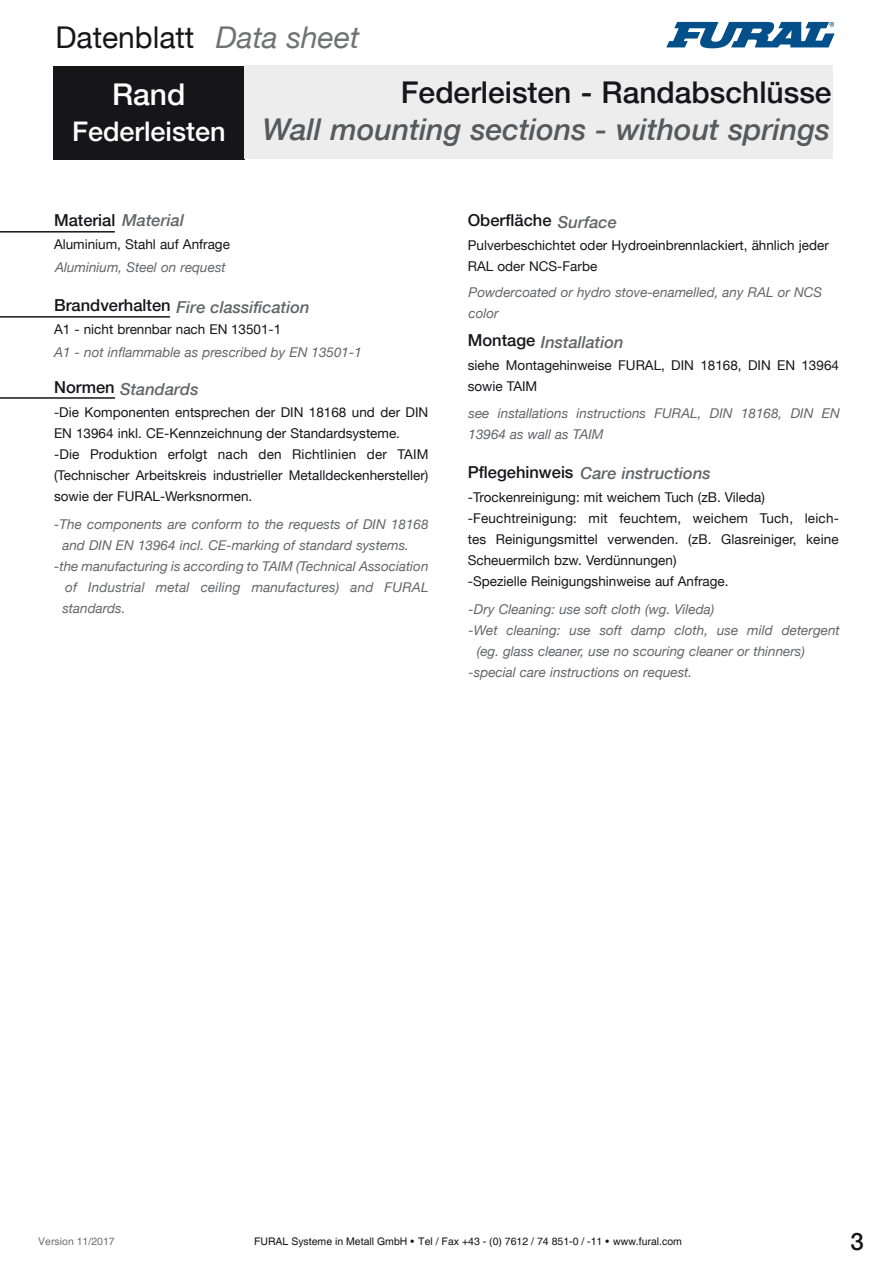
<style>
.page{position:relative;width:893px;height:1263px;background:#fff}
.page>*{position:absolute;margin:0;border:0;box-sizing:border-box;transform-origin:0 0}
.t1{font:italic 500 30px "Helvetica Neue LT";color:#58595b}
.t2{font:500 30px "Helvetica Neue LT";color:#161619}
.t3{font:30px "Helvetica Neue LT";color:#161619}
.t4{font:italic 30px "Helvetica Neue LT";color:#707173}
.t5{font:500 30px "Helvetica Neue LT";color:#fff}
.t6{font:500 27px "Helvetica Neue LT";color:#fff}
.t7{font:500 24px "Helvetica Neue LT";color:#161619}
.t8{font:italic 500 16.5px "Helvetica Neue LT";color:#646567}
.t9{font:500 16.5px "Helvetica Neue LT";color:#161619}
.t10{font:13.5px/21px "Helvetica Neue LT";color:#161619}
.t11{font:italic 13.5px/21px "Helvetica Neue LT";color:#646567}
.t12{font:10.5px "Helvetica";color:#161619}
.t13{font:10.5px "Helvetica";color:#707173}
.s1{font-style:italic;color:#646567}
.s2{font-style:normal;color:#161619}
</style>
<div class="page">
<div style="left:53px;top:66px;width:191px;height:93px;background:#161619"></div>
<svg style="left:666px;top:22px;width:169px;height:26px"></svg>
<div style="left:244px;top:66px;width:589px;height:93px;background:#ededed"></div>
<hr style="left:0;top:231px;width:115px;height:2px;background:#161619">
<hr style="left:0;top:316px;width:170px;height:2px;background:#161619">
<hr style="left:0;top:397px;width:115px;height:2px;background:#161619">
<h1 class="t3" style="left:55px;top:26px;width:140px">Datenblatt</h1>
<h1 class="t4" style="left:216px;top:27px;width:145px">Data sheet</h1>
<h1 class="t5" style="left:112px;top:77px;width:75px">Rand</h1>
<h2 class="t6" style="left:72px;top:116px;width:155px">Federleisten</h2>
<p class="t9" style="left:54px;top:210px;width:131px">Material <span class="s1">Material</span></p>
<p class="t10" style="left:54px;top:235px;width:177px">Aluminium, Stahl auf Anfrage</p>
<p class="t11" style="left:55px;top:258px;width:172px">Aluminium, Steel on request</p>
<h1 class="t2" style="left:401px;top:75px;width:432px">Federleisten - Randabschlüsse</h1>
<h1 class="t1" style="left:263px;top:111px;width:569px">Wall mounting sections - without springs</h1>
<p class="t9" style="left:468px;top:211px;width:85px">Oberfläche</p>
<p class="t10" style="left:468px;top:235px;width:363px">Pulverbeschichtet oder Hydroeinbrennlackiert, ähnlich jeder<br>RAL oder NCS-Farbe</p>
<p class="t8" style="left:558px;top:212px;width:60px">Surface</p>
<p class="t9" style="left:54px;top:295px;width:118px">Brandverhalten</p>
<p class="t10" style="left:54px;top:320px;width:229px">A1 - nicht brennbar nach EN 13501-1</p>
<p class="t8" style="left:176px;top:297px;width:135px">Fire classification</p>
<p class="t11" style="left:54px;top:343px;width:309px">A1 - not inflammable as prescribed by EN 13501-1</p>
<p class="t9" style="left:54px;top:378px;width:62px">Normen</p>
<p class="t10" style="left:54px;top:402px;width:376px">-Die Komponenten entsprechen der DIN 18168 und der DIN EN 13964 inkl. CE-Kennzeichnung der Standardsysteme. -Die Produktion erfolgt nach den Richtlinien der TAIM (Technischer Arbeitskreis industrieller Metalldeckenhersteller) sowie der FURAL-Werksnormen.</p>
<p class="t8" style="left:120px;top:380px;width:80px">Standards</p>
<p class="t11" style="left:54px;top:515px;width:376px">-The components are conform to the requests of DIN 18168</p>
<p class="t11" style="left:62px;top:536px;width:348px">and DIN EN 13964 incl. CE-marking of standard systems.</p>
<p class="t11" style="left:54px;top:557px;width:376px">-the manufacturing is according to TAIM (Technical Association</p>
<p class="t11" style="left:65px;top:578px;width:365px">of Industrial metal ceiling manufactures) and FURAL</p>
<p class="t11" style="left:62px;top:599px;width:65px">standards.</p>
<p class="t11" style="left:469px;top:283px;width:355px">Powdercoated or hydro stove-enamelled, any RAL or NCS color</p>
<p class="t9" style="left:468px;top:331px;width:69px">Montage</p>
<p class="t10" style="left:468px;top:355px;width:373px">siehe Montagehinweise FURAL, DIN 18168, DIN EN 13964 sowie TAIM</p>
<p class="t8" style="left:541px;top:332px;width:84px">Installation</p>
<p class="t11" style="left:469px;top:404px;width:373px">see installations instructions FURAL, DIN 18168, DIN EN<br>13964 as wall as TAIM</p>
<p class="t8" style="left:468px;top:463px;width:244px"><span class="s2">Pflegehinweis</span> Care instructions</p>
<p class="t10" style="left:468px;top:487px;width:373px">-Trockenreinigung: mit weichem Tuch (zB. Vileda) -Feuchtreinigung: mit feuchtem, weichem Tuch, leich&shy;tes Reinigungsmittel verwenden. (zB. Glasreiniger, keine Scheuermilch bzw. Verdünnungen)<br>-Spezielle Reinigungshinweise auf Anfrage.</p>
<p class="t11" style="left:469px;top:600px;width:247px">-Dry Cleaning: use soft cloth (wg. Vileda)</p>
<p class="t11" style="left:469px;top:621px;width:373px">-Wet cleaning: use soft damp cloth, use mild detergent</p>
<p class="t11" style="left:477px;top:642px;width:330px">(eg. glass cleaner, use no scouring cleaner or thinners)</p>
<p class="t11" style="left:469px;top:663px;width:225px">-special care instructions on request.</p>
<p class="t13" style="left:38px;top:1235px;width:78px">Version 11/2017</p>
<p class="t12" style="left:254px;top:1235px;width:429px">FURAL Systeme in Metall GmbH Tel / Fax +43 - (0) 7612 / 74 851-0 / -11 www.fural.com</p>
<h3 class="t7" style="left:850px;top:1228px;width:15px">3</h3>
</div>
